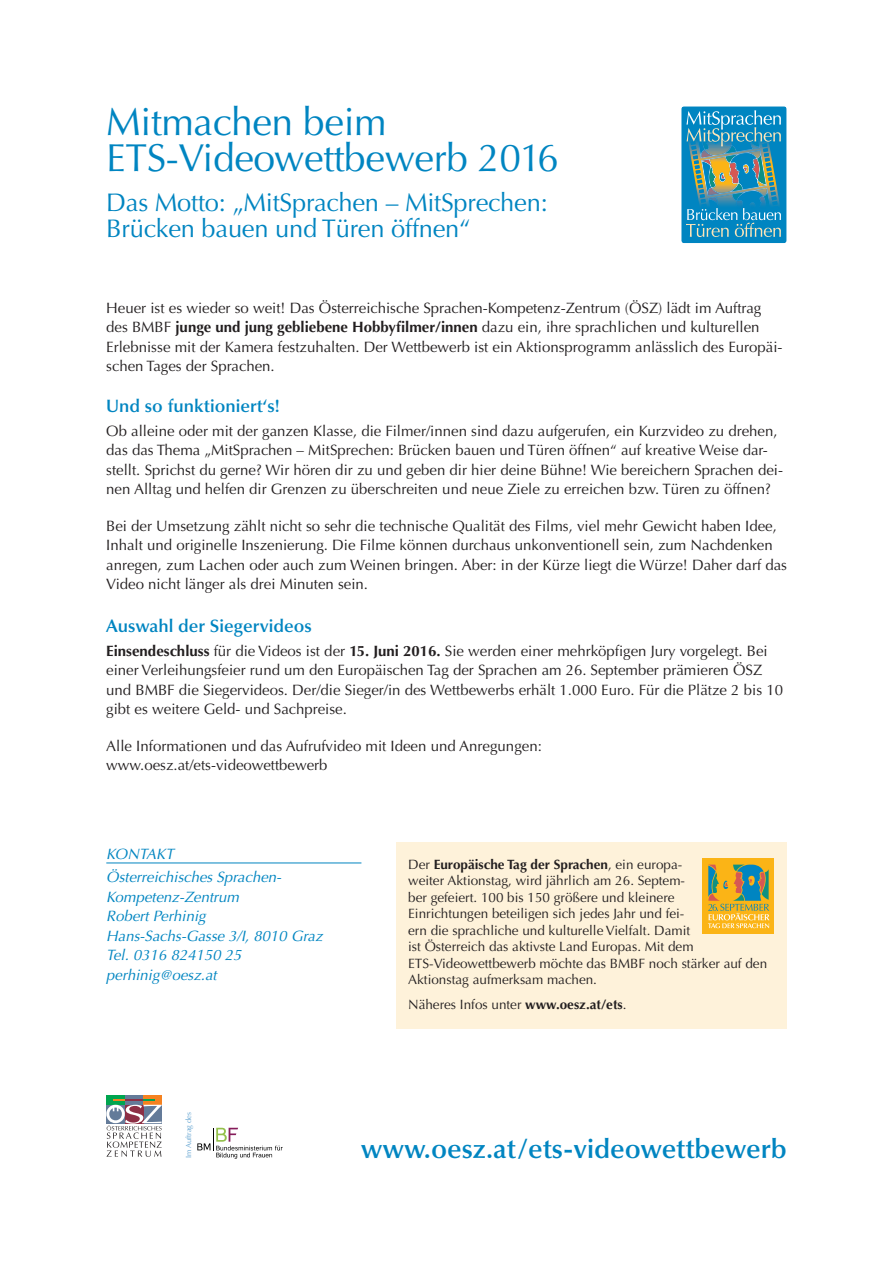
<style>
.page{position:relative;width:893px;height:1263px;background:#fff}
.page>*{position:absolute;margin:0;border:0;box-sizing:border-box;transform-origin:0 0}
.t1{font:39px/36px "Optima";letter-spacing:-.01em;color:#0085c1}
.t2{font:600 27.3px "Optima";color:#0085c1}
.t3{font:25.5px/25.5px "Optima";letter-spacing:-.01em;color:#0085c1}
.t4{font:600 18px "Optima";color:#0085c1}
.t5{font:15px/19.5px "Optima";color:#231f20}
.t6{font:italic 15px/19.5px "Optima";color:#0085c1}
.t7{font:13.5px/16.5px "Optima";color:#231f20}
.t8{font:7.5px "Optima";color:#5da0cf}
.s1{font-weight:700}
</style>
<div class="page">
<div style="left:396px;top:843px;width:391px;height:186px;background:#fef2da"></div>
<hr style="left:106px;top:863px;width:255px;height:1px;background:#0085c1">
<div style="left:702px;top:859px;width:72px;height:75px;background:#fbb416"></div>
<svg style="left:708px;top:865px;width:61px;height:63px"></svg>
<div style="left:106px;top:1096px;width:19px;height:9px;background:#00a54f"></div>
<div style="left:125px;top:1096px;width:18px;height:9px;background:#647b99"></div>
<div style="left:143px;top:1096px;width:19px;height:9px;background:#f58220"></div>
<svg style="left:106px;top:1099px;width:56px;height:58px"></svg>
<svg style="left:197px;top:1128px;width:86px;height:31px"></svg>
<svg style="left:681px;top:106px;width:106px;height:137px;background:#3994b4"></svg>
<h1 class="t1" style="left:106px;top:104px;width:454px">Mitmachen beim<br>ETS-Videowettbewerb 2016</h1>
<h3 class="t3" style="left:106px;top:190px;width:443px">Das Motto: „MitSprachen – MitSprechen:<br>Brücken bauen und Türen öffnen“</h3>
<p class="t5" style="left:106px;top:298px;width:678px">Heuer ist es wieder so weit! Das Österreichische Sprachen-Kompetenz-Zentrum (ÖSZ) lädt im Auftrag des BMBF <span class="s1">junge und jung gebliebene Hobbyfilmer/innen</span> dazu ein, ihre sprachlichen und kulturellen Erlebnisse mit der Kamera festzuhalten. Der Wettbewerb ist ein Aktionsprogramm anlässlich des Europäi&shy;schen Tages der Sprachen.</p>
<p class="t4" style="left:106px;top:395px;width:175px">Und so funktioniert‘s!</p>
<p class="t5" style="left:106px;top:421px;width:678px">Ob alleine oder mit der ganzen Klasse, die Filmer/innen sind dazu aufgerufen, ein Kurzvideo zu drehen, das das Thema „MitSprachen – MitSprechen: Brücken bauen und Türen öffnen“ auf kreative Weise dar&shy;stellt. Sprichst du gerne? Wir hören dir zu und geben dir hier deine Bühne! Wie bereichern Sprachen dei&shy;nen Alltag und helfen dir Grenzen zu überschreiten und neue Ziele zu erreichen bzw. Türen zu öffnen?</p>
<p class="t5" style="left:106px;top:516px;width:682px">Bei der Umsetzung zählt nicht so sehr die technische Qualität des Films, viel mehr Gewicht haben Idee, Inhalt und originelle Inszenierung. Die Filme können durchaus unkonventionell sein, zum Nachdenken anregen, zum Lachen oder auch zum Weinen bringen. Aber: in der Kürze liegt die Würze! Daher darf das Video nicht länger als drei Minuten sein.</p>
<p class="t4" style="left:106px;top:615px;width:207px">Auswahl der Siegervideos</p>
<p class="t5" style="left:106px;top:641px;width:678px"><span class="s1">Einsendeschluss</span> für die Videos ist der <span class="s1">15. Juni 2016.</span> Sie werden einer mehrköpfigen Jury vorgelegt. Bei einer Verleihungsfeier rund um den Europäischen Tag der Sprachen am 26. September prämieren ÖSZ und BMBF die Siegervideos. Der/die Sieger/in des Wettbewerbs erhält 1.000 Euro. Für die Plätze 2 bis 10 gibt es weitere Geld- und Sachpreise.</p>
<p class="t5" style="left:106px;top:736px;width:437px">Alle Informationen und das Aufrufvideo mit Ideen und Anregungen: www.oesz.at/ets-videowettbewerb</p>
<p class="t6" style="left:106px;top:844px;width:69px">KONTAKT</p>
<p class="t6" style="left:106px;top:868px;width:218px">Österreichisches Sprachen-<br>Kompetenz-Zentrum<br>Robert Perhinig<br>Hans-Sachs-Gasse 3/I, 8010 Graz<br>Tel. 0316 824150 25 perhinig@oesz.at</p>
<p class="t7" style="left:408px;top:856px;width:360px">Der <span class="s1">Europäische Tag der Sprachen</span>, ein europa-<br>weiter Aktionstag, wird jährlich am 26. Septem-<br>ber gefeiert. 100 bis 150 größere und kleinere<br>Einrichtungen beteiligen sich jedes Jahr und fei-<br>ern die sprachliche und kulturelle Vielfalt. Damit<br>ist Österreich das aktivste Land Europas. Mit dem ETS-Videowettbewerb möchte das BMBF noch stärker auf den Aktionstag aufmerksam machen.</p>
<p class="t7" style="left:408px;top:996px;width:220px">Näheres Infos unter <span class="s1">www.oesz.at/ets</span>.</p>
<p class="t8" style="left:184px;top:1158px;width:47px;rotate:-90deg">Im Auftrag des</p>
<h2 class="t2" style="left:361px;top:1132px;width:428px">www.oesz.at/ets-videowettbewerb</h2>
</div>
